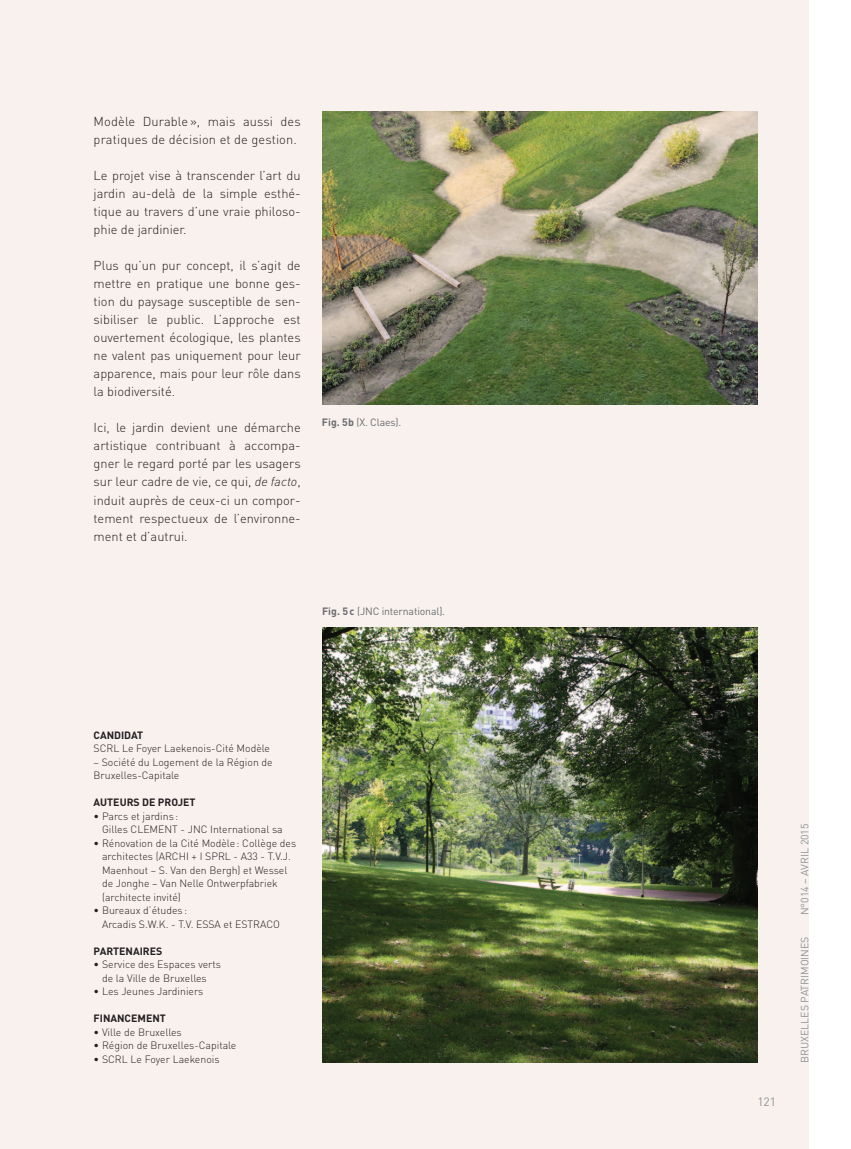
<style>
.page{position:relative;width:851px;height:1149px;background:#fff}
.page>*{position:absolute;margin:0;border:0;box-sizing:border-box;transform-origin:0 0}
.t1{font:300 12.9px/18px "DIN";color:#231f20;text-align:justify}
.t2{font:12px "DIN";color:#939598}
.t3{font:300 10.5px/13.5px "DIN";color:#231f20}
.t4{font:700 10.5px "DIN";color:#231f20}
.t5{font:10.5px "DIN";letter-spacing:-.015em;color:#6c6d70}
.t6{font:10.5px "DIN";color:#939598}
.s1{font-family:"DINOT";font-style:italic}
.s2{font-weight:700}
</style>
<div class="page">
<div style="left:0;top:0;width:808px;height:1148px;background:#f8f1ee"></div>
<img style="left:322px;top:112px;width:435px;height:292px">
<img style="left:322px;top:627px;width:435px;height:435px">
<p class="t1" style="left:94px;top:112px;width:208px">Modèle Durable », mais aussi des pratiques de décision et de gestion.</p>
<p class="t1" style="left:94px;top:166px;width:208px">Le projet vise à transcender l’art du jardin au-delà de la simple esthé&shy;tique au travers d’une vraie philoso&shy;phie de jardinier.</p>
<p class="t1" style="left:94px;top:256px;width:208px">Plus qu’un pur concept, il s’agit de mettre en pratique une bonne ges&shy;tion du paysage susceptible de sen&shy;sibiliser le public. L’approche est ouvertement écologique, les plantes ne valent pas uniquement pour leur apparence, mais pour leur rôle dans la biodiversité.</p>
<p class="t1" style="left:94px;top:418px;width:208px">Ici, le jardin devient une démarche artistique contribuant à accompa&shy;gner le regard porté par les usagers sur leur cadre de vie, ce qui, <span class="s1">de facto</span>, induit auprès de ceux-ci un compor&shy;tement respectueux de l’environne&shy;ment et d’autrui.</p>
<p class="t5" style="left:322px;top:415px;width:81px"><span class="s2">Fig. 5b</span> (X. Claes).</p>
<p class="t5" style="left:322px;top:604px;width:124px"><span class="s2">Fig. 5c</span> (JN C international).</p>
<p class="t4" style="left:94px;top:727px;width:50px">CAN DI DAT</p>
<p class="t3" style="left:94px;top:741px;width:8px">SCR</p>
<p class="t3" style="left:113px;top:741px;width:158px">L Le Foyer Laekenois-Cité M odèle</p>
<p class="t3" style="left:94px;top:754px;width:181px">– Société du Logement de la Région de<br>B ruxelles-Capitale</p>
<p class="t4" style="left:94px;top:795px;width:15px">AUTEURS</p>
<p class="t4" style="left:142px;top:795px;width:23px">DE PRO</p>
<p class="t4" style="left:178px;top:795px;width:12px">JET</p>
<p class="t3" style="left:102px;top:808px;width:78px;text-indent:-8px">• Parcs et jardins :<br>G illes C LEMENT</p>
<p class="t3" style="left:180px;top:822px;width:104px">- JNC I nternational sa</p>
<p class="t3" style="left:102px;top:835px;width:196px;text-indent:-8px">• Rénovation de la Cité M odèle: Collège des architectes (ARCHI</p>
<p class="t3" style="left:102px;top:849px;width:190px;text-indent:90px">+ I SPR L - A33 - T.V.J.<br>Maenhout – S. Van den Bergh) et Wessel de Jonghe – Van Nelle Ontwerpfabriek (architecte invité)</p>
<p class="t3" style="left:102px;top:903px;width:101px;text-indent:-8px">• Bureaux d’études :<br>Arcadis S.W.K. - T.V. ESSA</p>
<p class="t3" style="left:223px;top:916px;width:19px">et ESTRACO</p>
<p class="t4" style="left:94px;top:943px;width:21px">PARTEN</p>
<p class="t4" style="left:133px;top:943px;width:14px">AIRES</p>
<p class="t3" style="left:94px;top:957px;width:129px;text-align:center">• Service des Espaces verts de la Ville de B ruxelles</p>
<p class="t3" style="left:94px;top:984px;width:111px">• Les Jeunes Jardiniers</p>
<p class="t4" style="left:94px;top:1011px;width:60px">FINANCEMENT</p>
<p class="t3" style="left:94px;top:1024px;width:90px">• Ville de B ruxelles</p>
<p class="t3" style="left:94px;top:1038px;width:144px">• Région de B ruxelles-Capitale</p>
<p class="t3" style="left:94px;top:1051px;width:15px">• SCR</p>
<p class="t3" style="left:122px;top:1051px;width:99px">L Le Foyer Laekenois</p>
<p class="t2" style="left:757px;top:1094px;width:20px">121</p>
<p class="t6" style="left:798px;top:1062px;width:241px;rotate:-90deg">Bruxelles Patri moi nes N°014 – avri l 2015</p>
</div>
